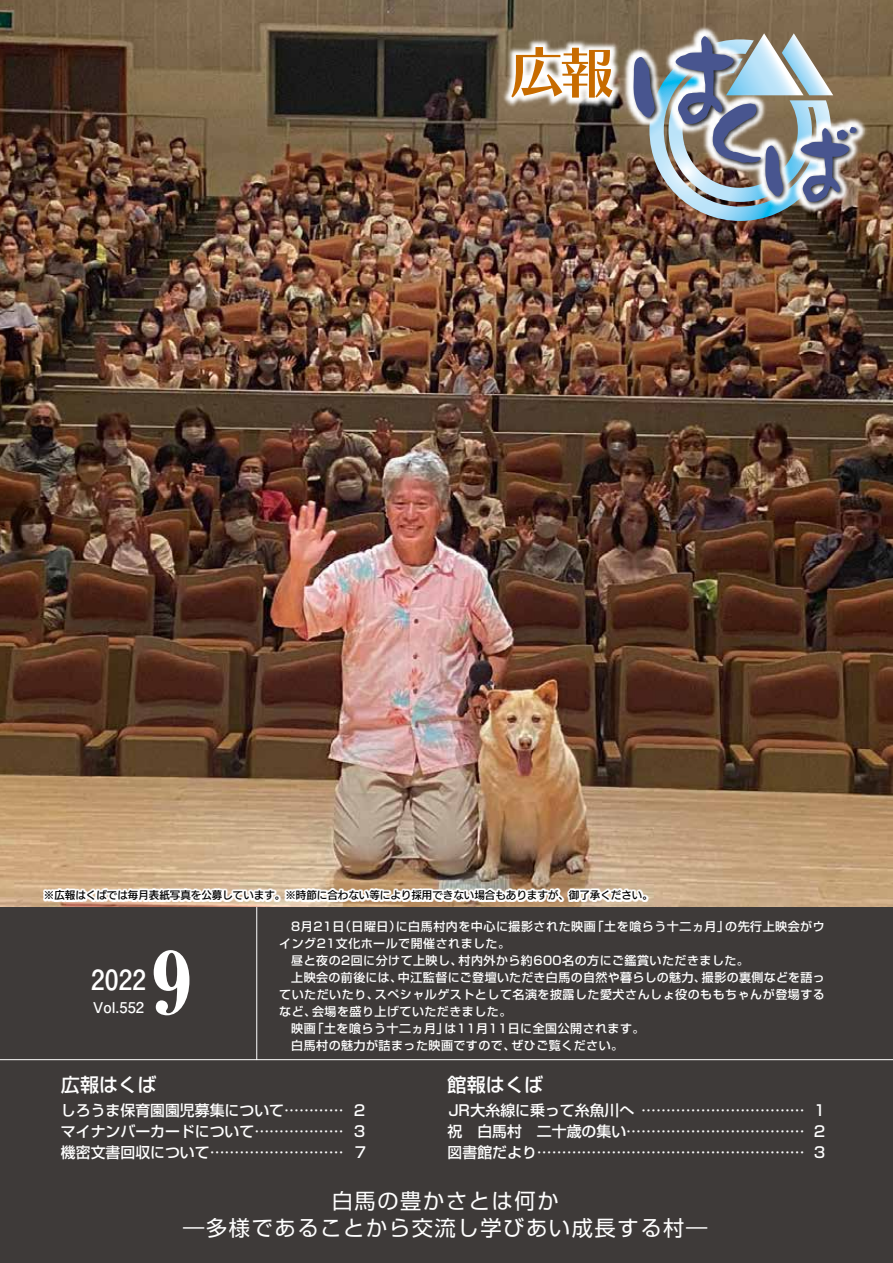
<style>
.page{position:relative;width:893px;height:1263px;background:#fff}
.page>*{position:absolute;margin:0;border:0;box-sizing:border-box;transform-origin:0 0}
.t1{font:122.25px "DFP Craft Sumi CID W9";color:#48558f}
.t2{font:800 85.05px "Ryumin Pro";color:#fff;scale:.93 1}
.t3{font:56.25px "Chiaro Std B";color:#c76b00}
.t4{font:700 27.6px "Futo Go B101 Pr 5";color:#fff}
.t5{font:21.3px/26.5px "Shin Go Pr 6 N";letter-spacing:.075em;color:#fff;text-align:center}
.t6{font:500 19.2px "Shin Go Pr 6 N";color:#fff}
.t7{font:500 14.85px "Shin Go Pr 6 N";color:#fff}
.t8{font:700 14.85px "Futo Go B101 Pr 5";color:#fff}
.t9{font:500 12px/17px "Shin Go Pr 6 N";letter-spacing:.04em;color:#fff}
.t10{font:10.5px "New Rodin Pro DB";color:#000}
</style>
<div class="page">
<img style="left:0;top:0;width:893px;height:907px">
<div style="left:0;top:907px;width:893px;height:356px;background:#3e3a39"></div>
<hr style="left:0;top:1059px;width:893px;height:1px;background:#fff">
<hr style="left:256px;top:907px;width:1px;height:153px;background:#fff">
<img style="left:585px;top:0;width:308px;height:251px">
<img style="left:617px;top:18px;width:133px;height:135px">
<img style="left:693px;top:90px;width:92px;height:93px">
<img style="left:750px;top:113px;width:115px;height:114px">
<img style="left:463px;top:0;width:198px;height:147px">
<div style="left:43px;top:888px;width:605px;height:14px;background:#fff"></div>
<h3 class="t3" style="left:508px;top:37px;width:108px">広報</h3>
<h1 class="t1" style="left:621px;top:16px;width:238px">は<sub>く</sub><sub>ば</sub></h1>
<p class="t10" style="left:44px;top:886px;width:610px">※広報はくばでは毎月表紙写真を公募しています。※時節に合わない等により採用できない場合もありますが、御了承ください。</p>
<h3 class="t4" style="left:91px;top:958px;width:57px">2022</h3>
<p class="t8" style="left:93px;top:996px;width:53px">Vol.552</p>
<h2 class="t2" style="left:152px;top:915px;width:44px">9</h2>
<p class="t9" style="left:725px;top:917px;width:101px">の先行上映会がウ</p>
<p class="t9" style="left:592px;top:917px;width:139px">「土を喰らう十二ヵ月」</p>
<p class="t9" style="left:396px;top:917px;width:201px">に白馬村内を中心に撮影された映画</p>
<p class="t9" style="left:291px;top:917px;width:111px">8月21 （日日曜日）</p>
<p class="t9" style="left:279px;top:934px;width:232px">イング21文化ホールで開催されました。</p>
<p class="t9" style="left:459px;top:951px;width:292px">村内外から約600名の方にご鑑賞いただきました。</p>
<p class="t9" style="left:291px;top:951px;width:173px">昼と夜の2回に分けて上映し、</p>
<p class="t9" style="left:398px;top:968px;width:309px">中江監督にご登壇いただき白馬の自然や暮らしの魅力、</p>
<p class="t9" style="left:375px;top:968px;width:451px;text-indent:-84px">上映会の前後には、<br>スペシャルゲストとして名演を披露した愛犬さんしょ役のももちゃんが登場する</p>
<p class="t9" style="left:702px;top:968px;width:124px">撮影の裏側などを語っ</p>
<p class="t9" style="left:312px;top:985px;width:201px;text-indent:-33px">ていただいたり、<br>会場を盛り上げていただきました。</p>
<p class="t9" style="left:279px;top:1002px;width:38px">など、</p>
<p class="t9" style="left:312px;top:1019px;width:138px">「土を喰らう十二ヵ月」</p>
<p class="t9" style="left:444px;top:1019px;width:202px">は11月11日に全国公開されます。</p>
<p class="t9" style="left:291px;top:1019px;width:26px">映画</p>
<p class="t9" style="left:511px;top:1036px;width:113px">ぜひご覧ください。</p>
<p class="t9" style="left:291px;top:1036px;width:226px">白馬村の魅力が詰まった映画ですので、</p>
<h3 class="t6" style="left:61px;top:1068px;width:97px">広報はくば</h3>
<h3 class="t6" style="left:448px;top:1068px;width:97px">館報はくば</h3>
<p class="t7" style="left:61px;top:1098px;width:284px">しろうま保育園園児募集について............</p>
<p class="t7" style="left:352px;top:1098px;width:16px">２</p>
<p class="t7" style="left:448px;top:1098px;width:358px">JR大糸線に乗って糸魚川へ . . .. . . ..............................</p>
<p class="t7" style="left:812px;top:1098px;width:16px">１</p>
<p class="t7" style="left:61px;top:1119px;width:284px">マイナンバーカードについて..................</p>
<p class="t7" style="left:352px;top:1119px;width:16px">３</p>
<p class="t7" style="left:448px;top:1119px;width:359px">祝　白馬村　二十歳の集い....................................</p>
<p class="t7" style="left:812px;top:1119px;width:16px">２</p>
<p class="t7" style="left:61px;top:1140px;width:284px">機密文書回収について...........................</p>
<p class="t7" style="left:355px;top:1140px;width:13px">7</p>
<p class="t7" style="left:448px;top:1140px;width:359px">図書館だより......................................................</p>
<p class="t7" style="left:812px;top:1140px;width:16px">３</p>
<h3 class="t5" style="left:183px;top:1186px;width:526px">白馬の豊かさとは何か<br>―多様であることから交流し学びあい成長する村―</h3>
</div>
